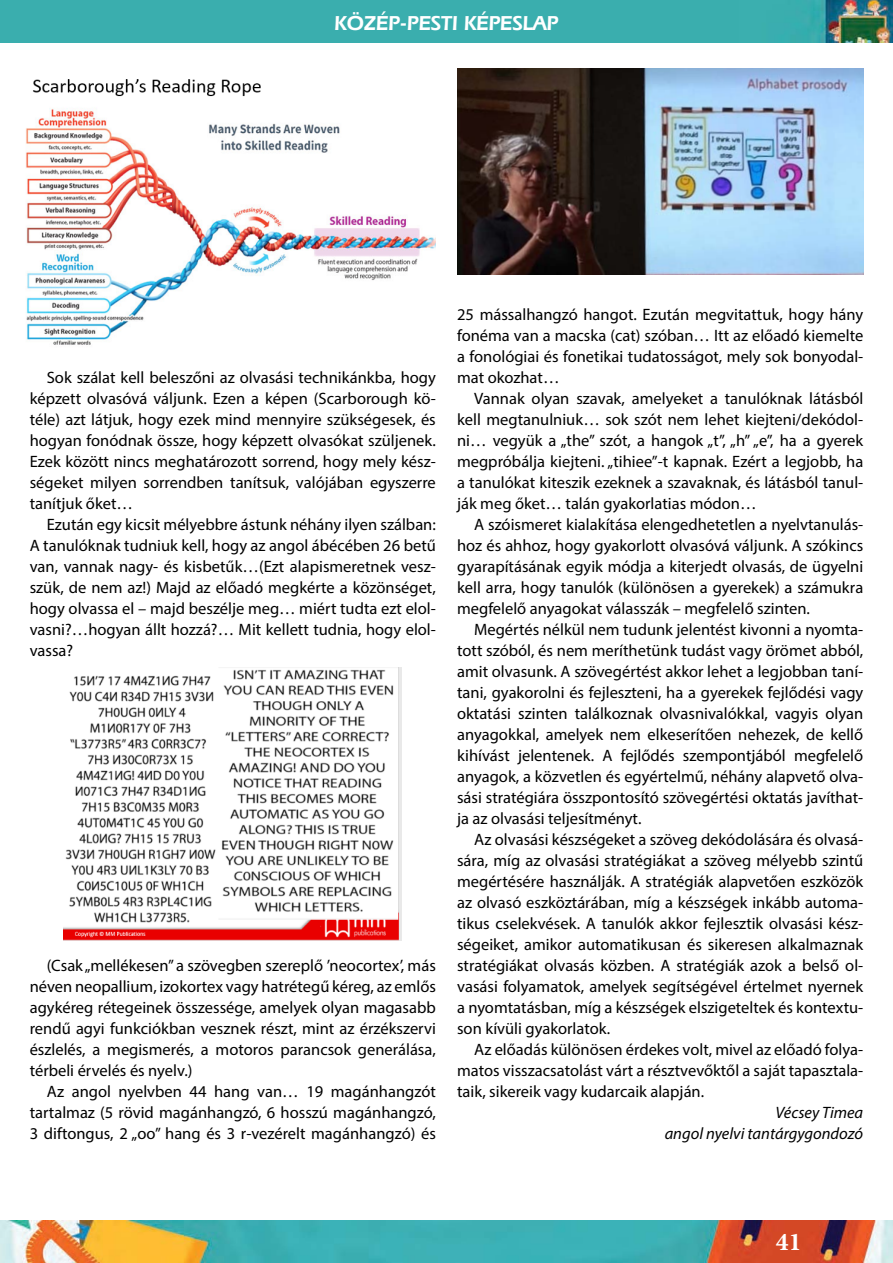
<style>
.page{position:relative;width:893px;height:1263px;background:#fff}
.page>*{position:absolute;margin:0;border:0;box-sizing:border-box;transform-origin:0 0}
.t1{font:700 25.5px "Minion Pro";color:#fff}
.t2{font:600 21px "Eras IT Cby BT";color:#fff}
.t3{font:16.5px/21px "Myriad Pro";color:#000;text-align:justify}
.t4{font:italic 16.5px/21px "Myriad Pro";color:#000;text-align:right}
</style>
<div class="page">
<img style="left:0;top:0;width:893px;height:43px">
<img style="left:0;top:1220px;width:893px;height:43px">
<img style="left:64px;top:668px;width:338px;height:272px">
<img style="left:457px;top:68px;width:406px;height:206px">
<img style="left:26px;top:79px;width:410px;height:266px">
<p class="t2" style="left:334px;top:15px;width:226px">KÖZÉP-PESTI KÉPESLAP</p>
<p class="t3" style="left:30px;top:369px;width:408px;text-indent:17px">Sok szálat kell beleszőni az olvasási technikánkba, hogy képzett olvasóvá váljunk. Ezen a képen (Scarborough kö&shy;téle) azt látjuk, hogy ezek mind mennyire szükségesek, és hogyan fonódnak össze, hogy képzett olvasókat szüljenek.<br>Ezek között nincs meghatározott sorrend, hogy mely kész&shy;ségeket milyen sorrendben tanítsuk, valójában egyszerre tanítjuk őket…</p>
<p class="t3" style="left:30px;top:516px;width:408px;text-indent:17px">Ezután egy kicsit mélyebbre ástunk néhány ilyen szálban:<br>A tanulóknak tudniuk kell, hogy az angol ábécében 26 betű van, vannak nagy- és kisbetűk…(Ezt alapismeretnek vesz&shy;szük, de nem az!) Majd az előadó megkérte a közönséget, hogy olvassa el – majd beszélje meg… miért tudta ezt elol&shy;vasni?…hogyan állt hozzá?… Mit kellett tudnia, hogy elol&shy;vassa?</p>
<p class="t3" style="left:30px;top:957px;width:408px;text-indent:17px">(Csak „mellékesen” a szövegben szereplő ’neocortex’, más néven neopallium, izokortex vagy hatrétegű kéreg, az emlős agykéreg rétegeinek összessége, amelyek olyan magasabb rendű agyi funkciókban vesznek részt, mint az érzékszervi észlelés, a megismerés, a motoros parancsok generálása, térbeli érvelés és nyelv.)</p>
<p class="t3" style="left:30px;top:1083px;width:408px;text-indent:17px">Az angol nyelvben 44 hang van… 19 magánhangzót tartalmaz (5 rövid magánhangzó, 6 hosszú magánhangzó, 3 diftongus, 2 „oo” hang és 3 r-vezérelt magánhangzó) és</p>
<p class="t3" style="left:457px;top:306px;width:408px">25 mássalhangzó hangot. Ezután megvitattuk, hogy hány fonéma van a macska (cat) szóban… Itt az előadó kiemelte a fonológiai és fonetikai tudatosságot, mely sok bonyodal&shy;mat okozhat…</p>
<p class="t3" style="left:457px;top:390px;width:408px;text-indent:17px">Vannak olyan szavak, amelyeket a tanulóknak látásból kell megtanulniuk… sok szót nem lehet kiejteni/dekódol&shy;ni… vegyük a „the” szót, a hangok „t”, „h” „e”, ha a gyerek megpróbálja kiejteni. „tihiee”-t kapnak. Ezért a legjobb, ha a tanulókat kiteszik ezeknek a szavaknak, és látásból tanul&shy;ják meg őket… talán gyakorlatias módon…</p>
<p class="t3" style="left:457px;top:516px;width:408px;text-indent:17px">A szóismeret kialakítása elengedhetetlen a nyelvtanulás&shy;hoz és ahhoz, hogy gyakorlott olvasóvá váljunk. A szókincs gyarapításának egyik módja a kiterjedt olvasás, de ügyelni kell arra, hogy tanulók (különösen a gyerekek) a számukra megfelelő anyagokat válasszák – megfelelő szinten.</p>
<p class="t3" style="left:457px;top:621px;width:408px;text-indent:17px">Megértés nélkül nem tudunk jelentést kivonni a nyomta&shy;tott szóból, és nem meríthetünk tudást vagy örömet abból, amit olvasunk. A szövegértést akkor lehet a legjobban taní&shy;tani, gyakorolni és fejleszteni, ha a gyerekek fejlődési vagy oktatási szinten találkoznak olvasnivalókkal, vagyis olyan anyagokkal, amelyek nem elkeserítően nehezek, de kellő kihívást jelentenek. A fejlődés szempontjából megfelelő anyagok, a közvetlen és egyértelmű, néhány alapvető olva&shy;sási stratégiára összpontosító szövegértési oktatás javíthat&shy;ja az olvasási teljesítményt.</p>
<p class="t3" style="left:457px;top:831px;width:408px;text-indent:17px">Az olvasási készségeket a szöveg dekódolására és olvasá&shy;sára, míg az olvasási stratégiákat a szöveg mélyebb szintű megértésére használják. A stratégiák alapvetően eszközök az olvasó eszköztárában, míg a készségek inkább automa&shy;tikus cselekvések. A tanulók akkor fejlesztik olvasási kész&shy;ségeiket, amikor automatikusan és sikeresen alkalmaznak stratégiákat olvasás közben. A stratégiák azok a belső ol&shy;vasási folyamatok, amelyek segítségével értelmet nyernek a nyomtatásban, míg a készségek elszigeteltek és kontextu&shy;son kívüli gyakorlatok.</p>
<p class="t3" style="left:457px;top:1041px;width:408px;text-indent:17px">Az előadás különösen érdekes volt, mivel az előadó folya&shy;matos visszacsatolást várt a résztvevőktől a saját tapasztala&shy;taik, sikereik vagy kudarcaik alapján.</p>
<p class="t4" style="left:665px;top:1104px;width:200px">Vécsey Timea<br>angol nyelvi tantárgygondozó</p>
<h1 class="t1" style="left:776px;top:1231px;width:27px">41</h1>
</div>
